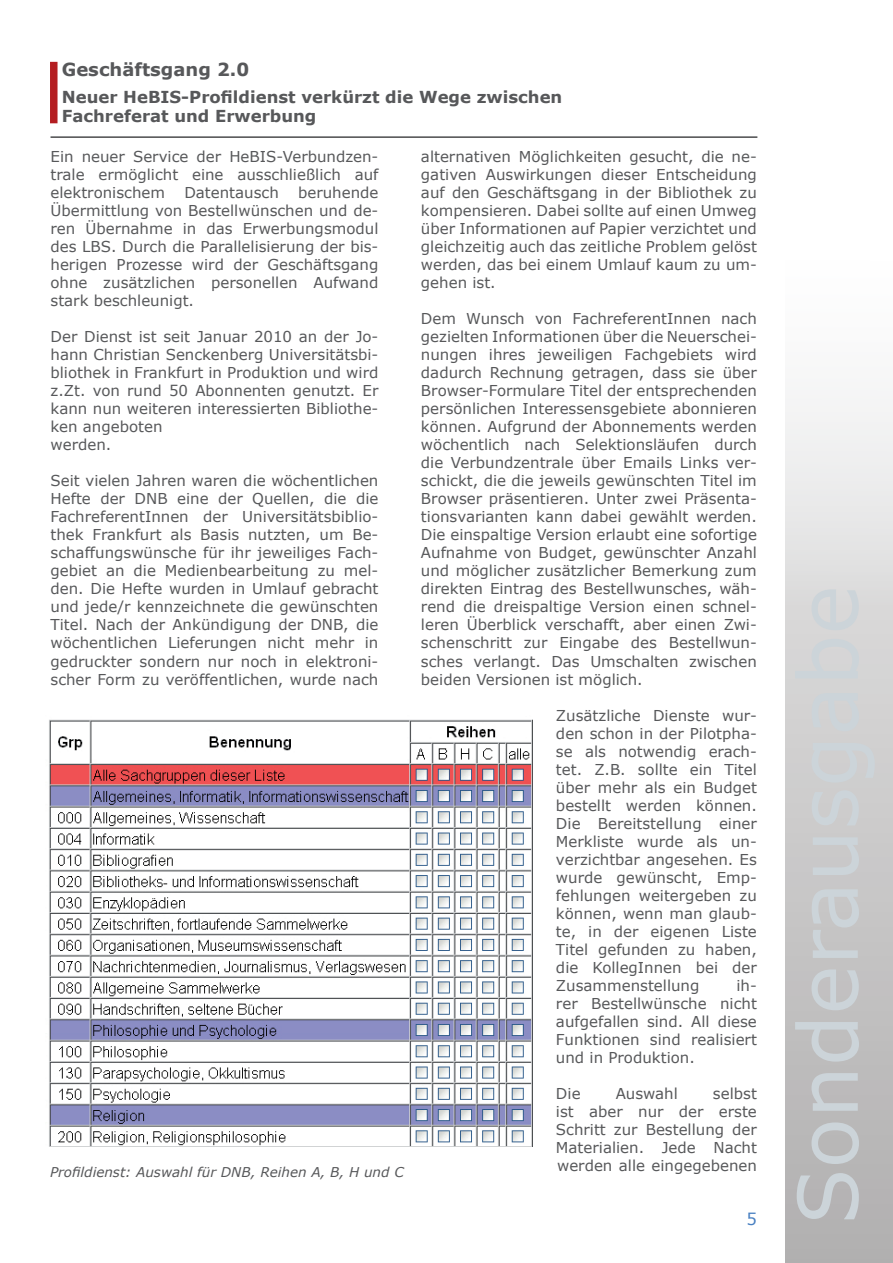
<style>
.page{position:relative;width:893px;height:1263px;background:#fff}
.page>*{position:absolute;margin:0;border:0;box-sizing:border-box;transform-origin:0 0}
.t1{font:700 18px "Verdana";color:#57585a}
.t2{font:700 16.5px/19.8px "Verdana";color:#57585a}
.t3{font:16.5px "Verdana";color:#4a81c2}
.t4{font:15px/18px "Verdana";color:#57585a;text-align:justify}
.t5{font:italic 13.5px "Verdana";color:#57585a}
</style>
<div class="page">
<div style="left:786px;top:0;width:106px;height:1263px;background:linear-gradient(to bottom,#fff,#aeadad)"></div>
<div style="left:50px;top:62px;width:8px;height:61px;background:#b41d21"></div>
<hr style="left:51px;top:136px;width:706px;height:2px;background:#4b4c4d">
<img style="left:49px;top:719px;width:484px;height:427px">
<p class="t1" style="left:62px;top:58px;width:189px">Geschäftsgang 2.0</p>
<p class="t2" style="left:62px;top:86px;width:502px">Neuer HeBIS-Profildienst verkürzt die Wege zwischen<br>Fachreferat und Erwerbung</p>
<p class="t4" style="left:421px;top:147px;width:337px">alternativen Möglichkeiten gesucht, die ne&shy;gativen Auswirkungen dieser Entscheidung auf den Geschäftsgang in der Bibliothek zu kompensieren. Dabei sollte auf einen Umweg über Informationen auf Papier verzichtet und gleichzeitig auch das zeitliche Problem gelöst werden, das bei einem Umlauf kaum zu um&shy;gehen ist.</p>
<p class="t4" style="left:421px;top:309px;width:337px">Dem Wunsch von FachreferentInnen nach gezielten Informationen über die Neuerschei&shy;nungen ihres jeweiligen Fachgebiets wird dadurch Rechnung getragen, dass sie über Browser-Formulare Titel der entsprechenden persönlichen Interessensgebiete abonnieren können. Aufgrund der Abonnements werden wöchentlich nach Selektionsläufen durch die Verbundzentrale über Emails Links ver&shy;schickt, die die jeweils gewünschten Titel im Browser präsentieren. Unter zwei Präsenta&shy;tionsvarianten kann dabei gewählt werden.<br>Die einspaltige Version erlaubt eine sofortige Aufnahme von Budget, gewünschter Anzahl und möglicher zusätzlicher Bemerkung zum direkten Eintrag des Bestellwunsches, wäh&shy;rend die dreispaltige Version einen schnel&shy;leren Überblick verschafft, aber einen Zwi&shy;schenschritt zur Eingabe des Bestellwun&shy;sches verlangt. Das Umschalten zwischen beiden Versionen ist möglich.</p>
<p class="t4" style="left:556px;top:705px;width:202px">Zusätzliche Dienste wur&shy;den schon in der Pilotpha&shy;se als notwendig erach&shy;tet. Z.B. sollte ein Titel über mehr als ein Budget bestellt werden können.<br>Die Bereitstellung einer Merkliste wurde als un&shy;verzichtbar angesehen. Es wurde gewünscht, Emp&shy;fehlungen weitergeben zu können, wenn man glaub&shy;te, in der eigenen Liste Titel gefunden zu haben, die KollegInnen bei der Zusammenstellung</p>
<p class="t4" style="left:51px;top:147px;width:329px">Ein neuer Service der HeBIS-Verbundzen&shy;trale ermöglicht eine ausschließlich auf elektronischem</p>
<p class="t4" style="left:51px;top:183px;width:329px;text-indent:248px">beruhende Übermittlung von Bestellwünschen und de&shy;ren Übernahme in das Erwerbungsmodul des LBS. Durch die Parallelisierung der bis&shy;herigen Prozesse wird der Geschäftsgang ohne zusätzlichen personellen Aufwand stark beschleunigt.</p>
<p class="t4" style="left:51px;top:327px;width:329px;text-align:left">Der Dienst ist seit Januar 2010 an der Jo&shy;hann Christian Senckenberg Universitätsbi&shy;bliothek in Frankfurt in Produktion und wird z.Zt. von rund 50 Abonnenten genutzt. Er kann nun weiteren interessierten Bibliothe&shy;ken angeboten<br>werden.</p>
<p class="t4" style="left:51px;top:471px;width:329px">Seit vielen Jahren waren die wöchentlichen Hefte der DNB eine der Quellen, die die FachreferentInnen der Universitätsbiblio&shy;thek Frankfurt als Basis nutzten, um Be&shy;schaffungswünsche für ihr jeweiliges Fach&shy;gebiet an die Medienbearbeitung zu mel&shy;den. Die Hefte wurden in Umlauf gebracht und jede/r kennzeichnete die gewünschten Titel. Nach der Ankündigung der DNB, die wöchentlichen Lieferungen nicht mehr in gedruckter sondern nur noch in elektroni&shy;scher Form zu veröffentlichen, wurde nach</p>
<p class="t4" style="left:184px;top:183px;width:96px">Datentausch</p>
<p class="t4" style="left:556px;top:975px;width:202px;text-indent:180px">ih&shy;rer Bestellwünsche nicht aufgefallen sind. All diese Funktionen sind realisiert und in Produktion.</p>
<p class="t4" style="left:556px;top:1083px;width:26px">Die</p>
<p class="t4" style="left:616px;top:1083px;width:64px">Auswahl</p>
<p class="t4" style="left:556px;top:1083px;width:202px;text-indent:157px">selbst ist aber nur der erste Schritt zur Bestellung der Materialien. Jede Nacht werden alle eingegebenen</p>
<p class="t5" style="left:50px;top:1163px;width:355px">Profildienst: Auswahl für DNB, Reihen A, B, H und C</p>
<p class="t3" style="left:746px;top:1208px;width:12px">5</p>
</div>
